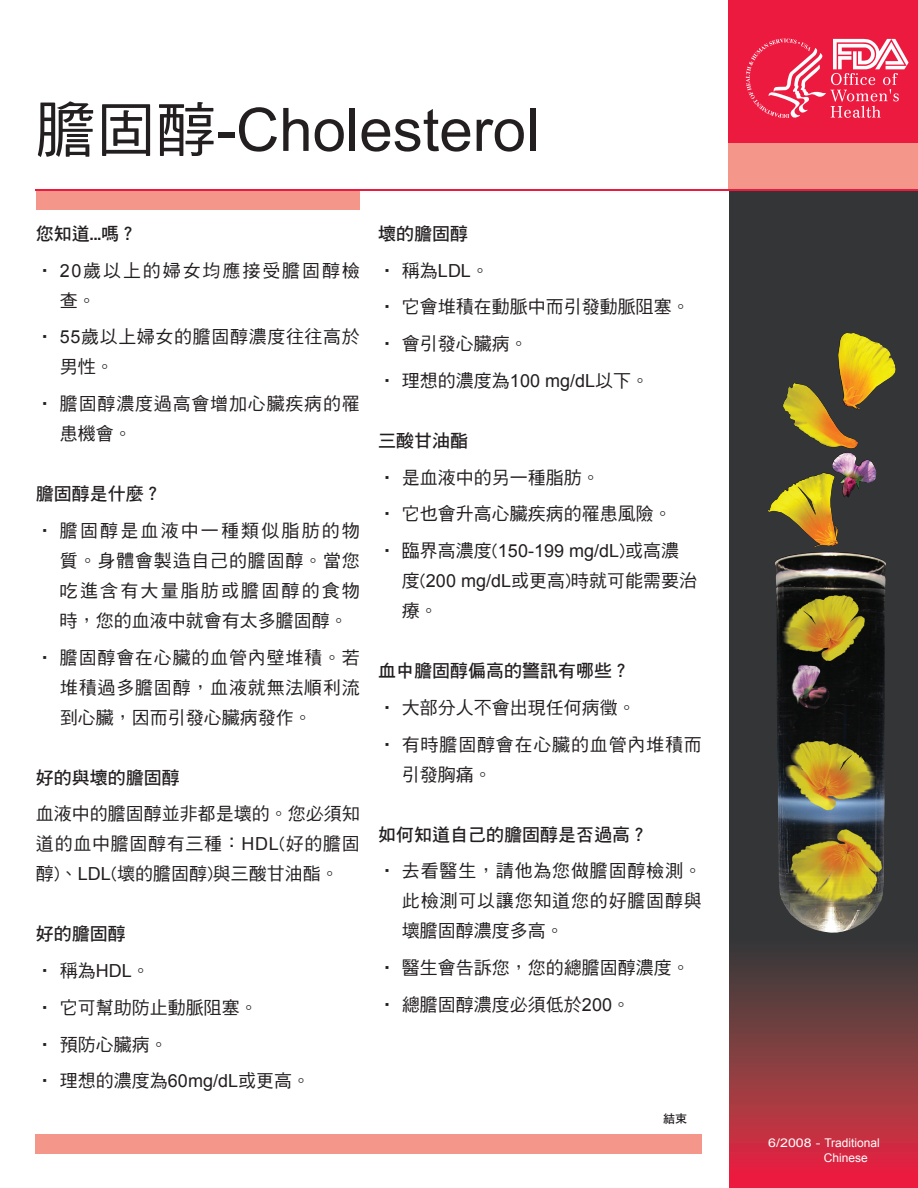
<style>
.page{position:relative;width:918px;height:1188px;background:#fff}
.page>*{position:absolute;margin:0;border:0;box-sizing:border-box;transform-origin:0 0}
.Title__2_Lines{font:60px "Arial";color:#231f20}
.Bulleted_Answers{font:18px/30px "DF Hei Std W5";color:#231f20;text-align:justify}
.Bold_Questions{font:18px "DF Hei Std W7";color:#231f20}
.Bulleted_Answers-2{font:18px/30px "DF Hei Std W5";letter-spacing:.045em;color:#231f20}
.Bulleted_Answers-3{font:18px/30px "DF Hei Std W5";letter-spacing:.035em;color:#231f20}
.Bulleted_Answers-4{font:18px/30px "DF Hei Std W5";letter-spacing:.105em;color:#231f20}
.Bulleted_Answers-5{font:12px/14.4px "Arial";color:#fff;scale:1.18 1}
.Bulleted_Answers-6{font:12px "DF Hei Std W7";color:#231f20}
.s1{font-family:"DF Hei Std W5"}
.s2{font-family:"Arial"}
</style>
<div class="page">
<svg style="left:729px;top:190px;width:189px;height:998px;background:#5a4137"></svg>
<img style="left:838px;top:333px;width:22px;height:77px">
<div style="left:36px;top:1134px;width:666px;height:19px;background:#f5968b"></div>
<div style="left:36px;top:190px;width:324px;height:19px;background:#f5968b"></div>
<div style="left:729px;top:0;width:189px;height:145px;background:#ed1a40"></div>
<svg style="left:746px;top:39px;width:163px;height:79px"></svg>
<div style="left:729px;top:143px;width:189px;height:47px;background:#f5968b"></div>
<hr style="left:36px;top:189px;width:882px;height:1px;background:#ed1a40">
<p class="Title__2_Lines" style="left:36px;top:96px;width:505px"><span class="s1">膽固醇</span>-Cholesterol</p>
<p class="Bold_Questions" style="left:36px;top:224px;width:103px">您知道...嗎？</p>
<p class="Bulleted_Answers-4" style="left:60px;top:255px;width:302px;text-indent:-24px">• <span class="s2">20</span>歲以上的婦女均應接受膽固醇檢查。</p>
<p class="Bulleted_Answers-3" style="left:60px;top:322px;width:301px;text-indent:-24px">• <span class="s2">55</span>歲以上婦女的膽固醇濃度往往高於男性。</p>
<p class="Bulleted_Answers-2" style="left:60px;top:388px;width:301px;text-indent:-24px">• 膽固醇濃度過高會增加心臟疾病的罹患機會。</p>
<p class="Bold_Questions" style="left:36px;top:484px;width:128px">膽固醇是什麼？</p>
<p class="Bulleted_Answers" style="left:60px;top:515px;width:301px;text-indent:-24px">• 膽固醇是血液中一種類似脂肪的物質。身體會製造自己的膽固醇。當您吃進含有大量脂肪或膽固醇的食物時，您的血液中就會有太多膽固醇。</p>
<p class="Bulleted_Answers" style="left:60px;top:642px;width:301px;text-indent:-24px">• 膽固醇會在心臟的血管內壁堆積。若堆積過多膽固醇，血液就無法順利流到心臟，因而引發心臟病發作。</p>
<p class="Bold_Questions" style="left:36px;top:767px;width:146px">好的與壞的膽固醇</p>
<p class="Bulleted_Answers" style="left:36px;top:799px;width:326px">血液中的膽固醇並非都是壞的。您必須知道的血中膽固醇有三種：<span class="s2">HDL</span>(好的膽固醇)、<span class="s2">LDL</span>(壞的膽固醇)與三酸甘油酯。</p>
<p class="Bold_Questions" style="left:36px;top:924px;width:92px">好的膽固醇</p>
<p class="Bulleted_Answers" style="left:36px;top:955px;width:116px">• 稱為<span class="s2">HDL</span>。</p>
<p class="Bulleted_Answers" style="left:36px;top:992px;width:223px">• 它可幫助防止動脈阻塞。</p>
<p class="Bulleted_Answers" style="left:36px;top:1029px;width:133px">• 預防心臟病。</p>
<p class="Bulleted_Answers" style="left:36px;top:1066px;width:276px">• 理想的濃度為<span class="s2">60mg/dL</span>或更高。</p>
<p class="Bold_Questions" style="left:378px;top:224px;width:91px">壞的膽固醇</p>
<p class="Bulleted_Answers" style="left:378px;top:255px;width:113px">• 稱為<span class="s2">LDL</span>。</p>
<p class="Bulleted_Answers" style="left:378px;top:292px;width:313px">• 它會堆積在動脈中而引發動脈阻塞。</p>
<p class="Bulleted_Answers" style="left:378px;top:328px;width:151px">• 會引發心臟病。</p>
<p class="Bulleted_Answers" style="left:378px;top:365px;width:273px">• 理想的濃度為<span class="s2">100 mg/dL</span>以下。</p>
<p class="Bold_Questions" style="left:378px;top:431px;width:91px">三酸甘油酯</p>
<p class="Bulleted_Answers" style="left:378px;top:462px;width:223px">• 是血液中的另一種脂肪。</p>
<p class="Bulleted_Answers" style="left:378px;top:499px;width:295px">• 它也會升高心臟疾病的罹患風險。</p>
<p class="Bulleted_Answers" style="left:402px;top:535px;width:297px;text-align:left;text-indent:-24px">• 臨界高濃度(<span class="s2">150-199 mg/dL</span>)或高濃度(<span class="s2">200 mg/dL</span>或更高)時就可能需要治療。</p>
<p class="Bold_Questions" style="left:378px;top:661px;width:253px">血中膽固醇偏高的警訊有哪些？</p>
<p class="Bulleted_Answers" style="left:378px;top:692px;width:259px">• 大部分人不會出現任何病徵。</p>
<p class="Bulleted_Answers-2" style="left:402px;top:729px;width:301px;text-indent:-24px">• 有時膽固醇會在心臟的血管內堆積而引發胸痛。</p>
<p class="Bold_Questions" style="left:378px;top:824px;width:271px">如何知道自己的膽固醇是否過高？</p>
<p class="Bulleted_Answers" style="left:402px;top:856px;width:301px;text-indent:-24px">• 去看醫生，請他為您做膽固醇檢測。此檢測可以讓您知道您的好膽固醇與壞膽固醇濃度多高。</p>
<p class="Bulleted_Answers" style="left:378px;top:952px;width:313px">• 醫生會告訴您，您的總膽固醇濃度。</p>
<p class="Bulleted_Answers" style="left:378px;top:989px;width:254px">• 總膽固醇濃度必須低於<span class="s2">200</span>。</p>
<p class="Bulleted_Answers-6" style="left:663px;top:1112px;width:25px">結束</p>
<p class="Bulleted_Answers-5" style="left:824px;top:1136px;width:49px;text-indent:-56px">6/2008 - Traditional<br>Chinese</p>
</div>
